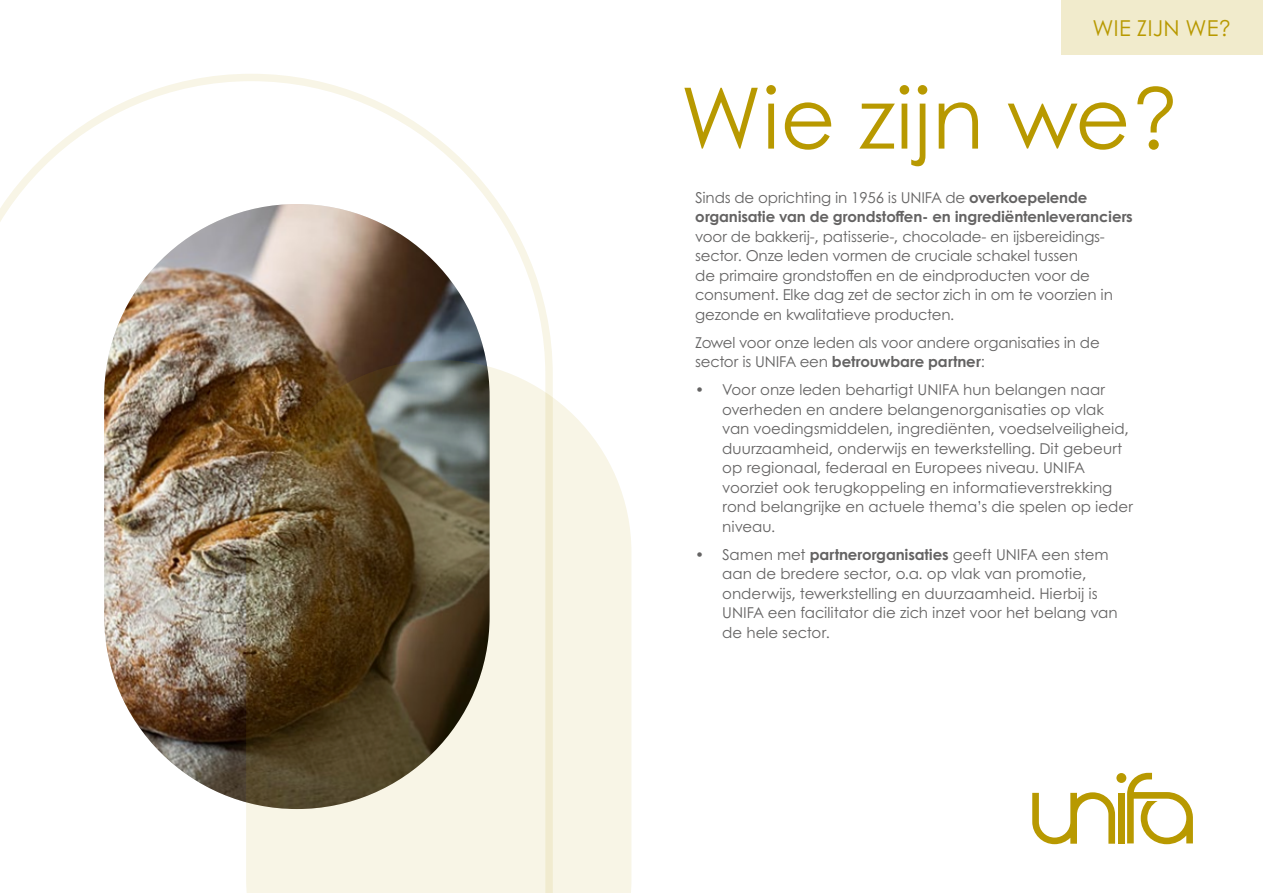
<style>
.page{position:relative;width:1263px;height:893px;background:#fff}
.page>*{position:absolute;margin:0;border:0;box-sizing:border-box;transform-origin:0 0}
.t1{font:84.75px "Century Gothic";color:#b89900}
.t2{font:21.9px "Century Gothic";color:#b89900}
.t3{font:15px/19.5px "Century Gothic";color:#646363}
.t4{font:700 15px/19.5px "Century Gothic";letter-spacing:-.01em;color:#646363}
.s1{font-weight:400}
.s2{font-weight:700}
</style>
<div class="page">
<svg style="left:553px;top:398px;width:78px;height:495px;background:#f8f5e8"></svg>
<img style="left:0;top:74px;width:553px;height:819px">
<div style="left:1061px;top:0;width:202px;height:54px;background:#f1ebcc"></div>
<svg style="left:1032px;top:792px;width:83px;height:52px"></svg>
<svg style="left:1127px;top:773px;width:66px;height:71px"></svg>
<div style="left:1118px;top:793px;width:7px;height:50px;background:#b89900"></div>
<div style="left:1116px;top:773px;width:10px;height:10px;background:#b89900;border-radius:50%"></div>
<h2 class="t2" style="left:1092px;top:14px;width:140px">WIE ZIJN WE?</h2>
<h1 class="t1" style="left:680px;top:64px;width:502px">Wie zijn we?</h1>
<p class="t4" style="left:695px;top:187px;width:439px"><span class="s1">Sinds de oprichting in 1956 is UNIFA de</span> overkoepelende organisatie van de grondstoffen- en ingrediëntenleveranciers</p>
<p class="t3" style="left:695px;top:226px;width:419px">voor de bakkerij-, patisserie-, chocolade- en ijsbereidings&shy;sector. Onze leden vormen de cruciale schakel tussen<br>de primaire grondstoffen en de eindproducten voor de consument. Elke dag zet de sector zich in om te voorzien in gezonde en kwalitatieve producten.</p>
<p class="t3" style="left:695px;top:332px;width:406px">Zowel voor onze leden als voor andere organisaties in de sector is UNIFA een <span class="s2">betrouwbare partner</span>:</p>
<p class="t3" style="left:722px;top:380px;width:412px;text-indent:-27px">• Voor onze leden behartigt UNIFA hun belangen naar overheden en andere belangenorganisaties op vlak van voedingsmiddelen, ingrediënten, voedselveiligheid, duurzaamheid, onderwijs en tewerkstelling. Dit gebeurt op regionaal, federaal en Europees niveau. UNIFA voorziet ook terugkoppeling en informatieverstrekking rond belangrijke en actuele thema’s die spelen op ieder niveau.</p>
<p class="t3" style="left:722px;top:544px;width:397px;text-indent:-27px">• Samen met <span class="s2">partnerorganisaties</span> geeft UNIFA een stem aan de bredere sector, o.a. op vlak van promotie, onderwijs, tewerkstelling en duurzaamheid. Hierbij is UNIFA een facilitator die zich inzet voor het belang van de hele sector.</p>
</div>
